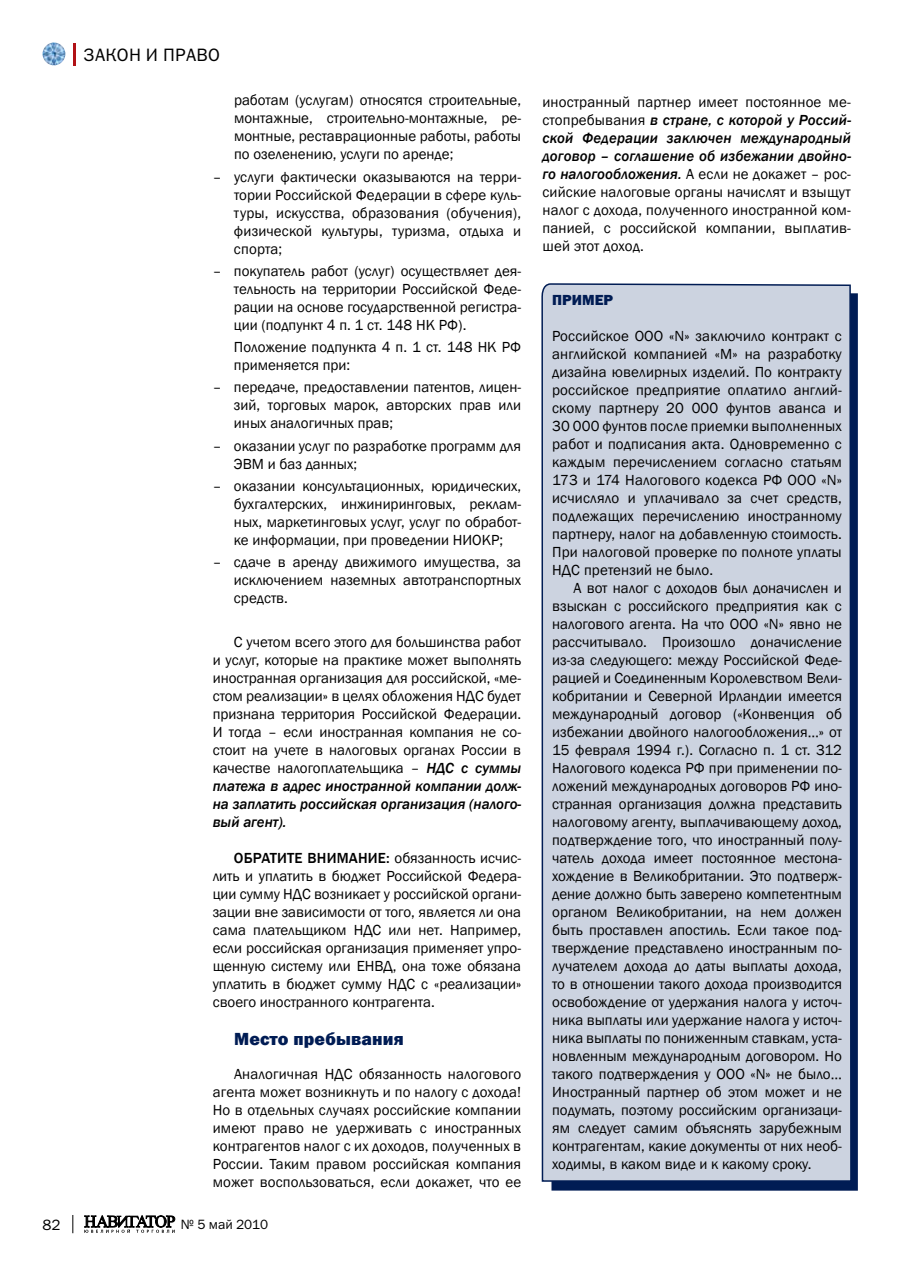
<style>
.page{position:relative;width:902px;height:1263px;background:#fff}
.page>*{position:absolute;margin:0;border:0;box-sizing:border-box;transform-origin:0 0}
.t1{font:800 18px "Franklin Gothic";letter-spacing:.01em;color:#001c54}
.t2{font:18px "Franklin Gothic Book C";letter-spacing:.02em;color:#000}
.t3{font:15px/18px "Franklin Gothic";color:#000;text-align:justify}
.t4{font:500 15px "Franklin Gothic";color:#000}
.t5{font:800 15px "Franklin Gothic";color:#001c54}
.t6{font:15px "Franklin Gothic Book C";color:#000}
.t7{font:13.5px "Franklin Gothic Book C";color:#000}
.s1{font-weight:500;font-style:italic}
.s2{font-weight:500}
</style>
<div class="page">
<img style="left:43px;top:43px;width:22px;height:22px;border-radius:11px">
<hr style="left:73px;top:43px;width:3px;height:23px;background:#b11116">
<svg style="left:84px;top:1215px;width:91px;height:18px"></svg>
<svg style="left:72px;top:1215px;width:1px;height:18px"></svg>
<div style="left:551px;top:293px;width:306px;height:898px;background:#001c54"></div>
<div style="left:541px;top:283px;width:311px;height:899px;background:#ccd3e0"></div>
<p class="t2" style="left:84px;top:45px;width:138px">ЗАКОН И ПРАВО</p>
<p class="t3" style="left:234px;top:92px;width:289px">работам (услугам) относятся строительные, монтажные, строительно-монтажные, ре&shy;монтные, реставрационные работы, работы по озеленению, услуги по аренде;</p>
<p class="t3" style="left:234px;top:168px;width:289px;text-indent:-21px">– услуги фактически оказываются на терри&shy;тории Российской Федерации в сфере куль&shy;туры, искусства, образования (обучения), физической культуры, туризма, отдыха и спорта;</p>
<p class="t3" style="left:234px;top:262px;width:289px;text-indent:-21px">– покупатель работ (услуг) осуществляет дея&shy;тельность на территории Российской Феде&shy;рации на основе государственной регистра&shy;ции (подпункт 4 п. 1 ст. 148 Н К РФ).</p>
<p class="t3" style="left:234px;top:338px;width:278px">Положение подпункта 4 п. 1 ст. 148 Н К РФ применяется при:</p>
<p class="t3" style="left:234px;top:379px;width:289px;text-indent:-21px">– передаче, предоставлении патентов, лицен&shy;зий, торговых марок, авторских прав или иных аналогичных прав;</p>
<p class="t3" style="left:234px;top:437px;width:288px;text-indent:-21px">– оказании услуг по разработке программ для<br>ЭВМ и баз данных;</p>
<p class="t3" style="left:234px;top:477px;width:289px;text-indent:-21px">– оказании консультационных, юридических, бухгалтерских, инжиниринговых, реклам&shy;ных, маркетинговых услуг, услуг по обработ&shy;ке информации, при проведении НИО</p>
<p class="t3" style="left:481px;top:531px;width:23px">КР;</p>
<p class="t3" style="left:234px;top:553px;width:288px;text-indent:-21px">– сдаче в аренду движимого имущества, за исключением наземных автотранспортных средств.</p>
<p class="t3" style="left:213px;top:634px;width:310px;text-indent:21px">С учетом всего этого для большинства работ и услуг, которые на практике может выполнять иностранная организация для российской, «ме&shy;стом реализации» в целях обложения НДС будет признана территория Российской Федерации.<br>И тогда – если иностранная компания не со&shy;стоит на учете в налоговых органах России в качестве налогоплательщика – <span class="s1">НДС с суммы платежа в адрес иностранной компании долж&shy;на заплатить российская организация (налого&shy;вый агент).</span></p>
<p class="t4" style="left:234px;top:849px;width:20px">Обратит</p>
<p class="t4" style="left:294px;top:849px;width:65px">е вни мани</p>
<p class="t3" style="left:213px;top:850px;width:310px;text-indent:165px"><span class="s2">е:</span> обязанность исчис&shy;лить и уплатить в бюджет Российской Федера&shy;ции сумму НДС возникает у российской органи&shy;зации вне зависимости от того, является ли она сама плательщиком НДС или нет. Например, если российская организация применяет упро&shy;щенную систему или ЕН ВД, она тоже обязана уплатить в бюджет сумму НДС с «реализации» своего иностранного контрагента.</p>
<p class="t1" style="left:234px;top:1027px;width:171px">Место пребывания</p>
<p class="t3" style="left:213px;top:1066px;width:310px;text-indent:21px">Аналогичная НДС обязанность налогового агента может возникнуть и по налогу с дохода!<br>Н о в отдельных случаях российские компании имеют право не удерживать с иностранных контрагентов налог с их доходов, полученных в России. Таким правом российская компания может воспользоваться, если докажет, что ее</p>
<p class="t6" style="left:43px;top:1216px;width:20px">82</p>
<p class="t7" style="left:181px;top:1217px;width:89px">№ 5 май 2010</p>
<p class="t3" style="left:542px;top:94px;width:310px">иностранный партнер имеет постоянное ме&shy;стопребывания <span class="s1">в стране, с которой у Россий&shy;ской Федерации заключен международный договор – соглашение об избежании двойно&shy;го налогообложения.</span> А если не докажет – рос&shy;сийские налоговые органы начислят и взыщут налог с дохода, полученного иностранной ком&shy;панией, с российской компании, выплатив&shy;шей этот доход.</p>
<p class="t5" style="left:552px;top:291px;width:62px">ПРИМЕР</p>
<p class="t3" style="left:552px;top:328px;width:93px">Российское ООО</p>
<p class="t3" style="left:552px;top:328px;width:291px;text-indent:117px">«N» заключило контракт с английской компанией «M» на разработку дизайна ювелирных изделий. По контракту российское предприятие оплатило англий&shy;скому партнеру 20 000 фунтов аванса и 30 000 фунтов после приемки выполненных работ и подписания акта. Одновременно с каждым перечислением согласно статьям 173 и 174 Н алогового кодекса РФ ООО</p>
<p class="t3" style="left:552px;top:472px;width:291px;text-indent:269px">«N» исчисляло и уплачивало за счет средств, подлежащих перечислению иностранному партнеру, налог на добавленную стоимость.<br>При налоговой проверке по полноте уплаты НДС претензий не было.</p>
<p class="t3" style="left:552px;top:580px;width:291px;text-indent:21px">А вот налог с доходов был доначислен и взыскан с российского предприятия как с налогового агента. Н а что ООО</p>
<p class="t3" style="left:552px;top:616px;width:291px;text-indent:211px">«N» явно не рассчитывало. Произошло доначисление из-за следующего: между Российской Феде&shy;рацией и Соединенным Королевством Вели&shy;кобритании и Северной И рландии имеется международный договор («Конвенция об избежании двойного налогообложения…» от 15 февраля 1994 г.). Согласно п. 1 ст. 312<br>Налогового кодекса РФ при применении по&shy;ложений международных договоров РФ ино&shy;странная организация должна представить налоговому агенту, выплачивающему доход, подтверждение того, что иностранный полу&shy;чатель дохода имеет постоянное местона&shy;хождение в Великобритании. Это подтверж&shy;дение должно быть заверено компетентным органом Великобритании, на нем должен быть проставлен апостиль. Если такое под&shy;тверждение представлено иностранным по&shy;лучателем дохода до даты выплаты дохода, то в отношении такого дохода производится освобождение от удержания налога у источ&shy;ника выплаты или удержание налога у источ&shy;ника выплаты по пониженным ставкам, уста&shy;новленным международным договором. Но такого подтверждения у ООО</p>
<p class="t3" style="left:552px;top:1066px;width:291px;text-indent:198px">«N» не было… И ностранный партнер об этом может и не подумать, поэтому российским организаци&shy;ям следует самим объяснять зарубежным контрагентам, какие документы от них необ&shy;ходимы, в каком виде и к какому сроку.</p>
</div>
